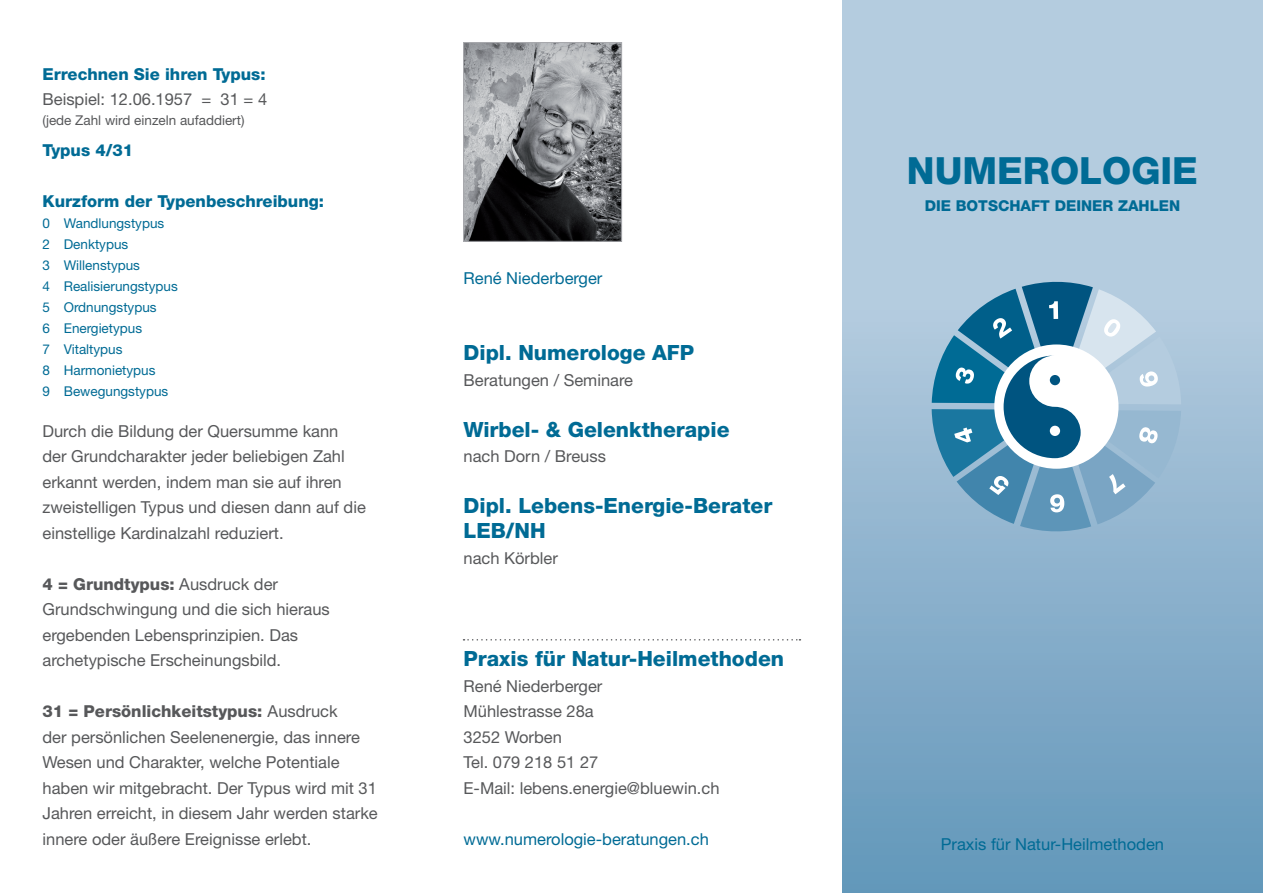
<style>
.page{position:relative;width:1263px;height:893px;background:#fff}
.page>*{position:absolute;margin:0;border:0;box-sizing:border-box;transform-origin:0 0}
.t1{font:800 37.5px "Helvetica Neue";color:#006b95}
.t2{font:800 21px/25.2px "Helvetica Neue";color:#006b95}
.t3{font:16.5px/25.5px "Helvetica Neue";color:#57585a}
.t4{font:16.5px "Helvetica Neue";color:#006b95}
.t5{font:800 16.5px "Helvetica Neue";color:#006b95}
.t6{font:800 15px "Helvetica Neue";color:#006b95}
.t7{font:13.5px/21px "Helvetica Neue";color:#006b95}
.t8{font:13.5px "Helvetica Neue";color:#57585a}
.s1{font-weight:800}
</style>
<div class="page">
<svg style="left:843px;top:0;width:420px;height:893px;background:#95b8d1"></svg>
<img style="left:465px;top:44px;width:155px;height:195px">
<div style="left:463px;top:42px;width:159px;height:199px;border:1px solid #a8a9ad"></div>
<svg style="left:463px;top:639px;width:337px;height:2px"></svg>
<svg style="left:932px;top:280px;width:249px;height:253px;background:#7facc5"></svg>
<p class="t5" style="left:43px;top:64px;width:225px">Errechnen Sie ihren Typus:</p>
<p class="t3" style="left:43px;top:86px;width:226px">Beispiel: 12.06.1957 = 31 = 4</p>
<p class="t8" style="left:43px;top:112px;width:203px">(jede Zahl wird einzeln aufaddiert)</p>
<p class="t5" style="left:43px;top:140px;width:92px">Typus 4/31</p>
<p class="t5" style="left:43px;top:191px;width:283px">Kurzform der Typenbeschreibung:</p>
<p class="t7" style="left:43px;top:213px;width:137px">0 Wandlungstypus<br>2 Denktypus<br>3 Willenstypus<br>4 Realisierungstypus<br>5 Ordnungstypus<br>6 Energietypus<br>7 Vitaltypus<br>8 Harmonietypus<br>9 Bewegungstypus</p>
<p class="t3" style="left:43px;top:418px;width:325px">Durch die Bildung der Quersumme kann der Grundcharakter jeder beliebigen Zahl erkannt werden, indem man sie auf ihren zweistelligen Typus und diesen dann auf die einstellige Kardinalzahl reduziert.</p>
<p class="t3" style="left:43px;top:571px;width:289px"><span class="s1">4 = Grundtypus:</span> Ausdruck der Grundschwingung und die sich hieraus ergebenden Lebensprinzipien. Das archetypische Erscheinungsbild.</p>
<p class="t3" style="left:43px;top:698px;width:337px"><span class="s1">31 = Persönlichkeitstypus:</span> Ausdruck<br>der persönlichen Seelenenergie, das innere Wesen und Charakter, welche Potentiale haben wir mitgebracht. Der Typus wird mit 31<br>Jahren erreicht, in diesem Jahr werden starke innere oder äußere Ereignisse erlebt.</p>
<p class="t4" style="left:463px;top:268px;width:140px">René Niederberger</p>
<p class="t2" style="left:463px;top:340px;width:232px">Dipl. Numerologe AFP</p>
<p class="t3" style="left:463px;top:367px;width:171px">Beratungen / Seminare</p>
<p class="t2" style="left:463px;top:417px;width:268px">Wirbel- &amp; Gelenktherapie</p>
<p class="t3" style="left:463px;top:443px;width:144px">nach Dorn / Breuss</p>
<p class="t2" style="left:463px;top:493px;width:310px">Dipl. Lebens-Energie-Berater<br>LEB/NH</p>
<p class="t3" style="left:463px;top:545px;width:96px">nach Körbler</p>
<p class="t2" style="left:463px;top:646px;width:322px">Praxis für Natur-Heilmethoden</p>
<p class="t3" style="left:463px;top:673px;width:257px">René Niederberger<br>Mühlestrasse 28a<br>3252 Worben<br>Tel. 079 218 51 27<br>E-Mail: lebens.energie@bluewin.ch</p>
<p class="t4" style="left:463px;top:829px;width:247px">www.numerologie-beratungen.ch</p>
<h1 class="t1" style="left:907px;top:148px;width:292px">NUMEROLOGIE</h1>
<p class="t6" style="left:925px;top:196px;width:257px">DIE BOTSCHAFT DEINER ZAHLEN</p>
<p class="t4" style="left:941px;top:834px;width:225px">Praxis für Natur-Heilmethoden</p>
</div>
